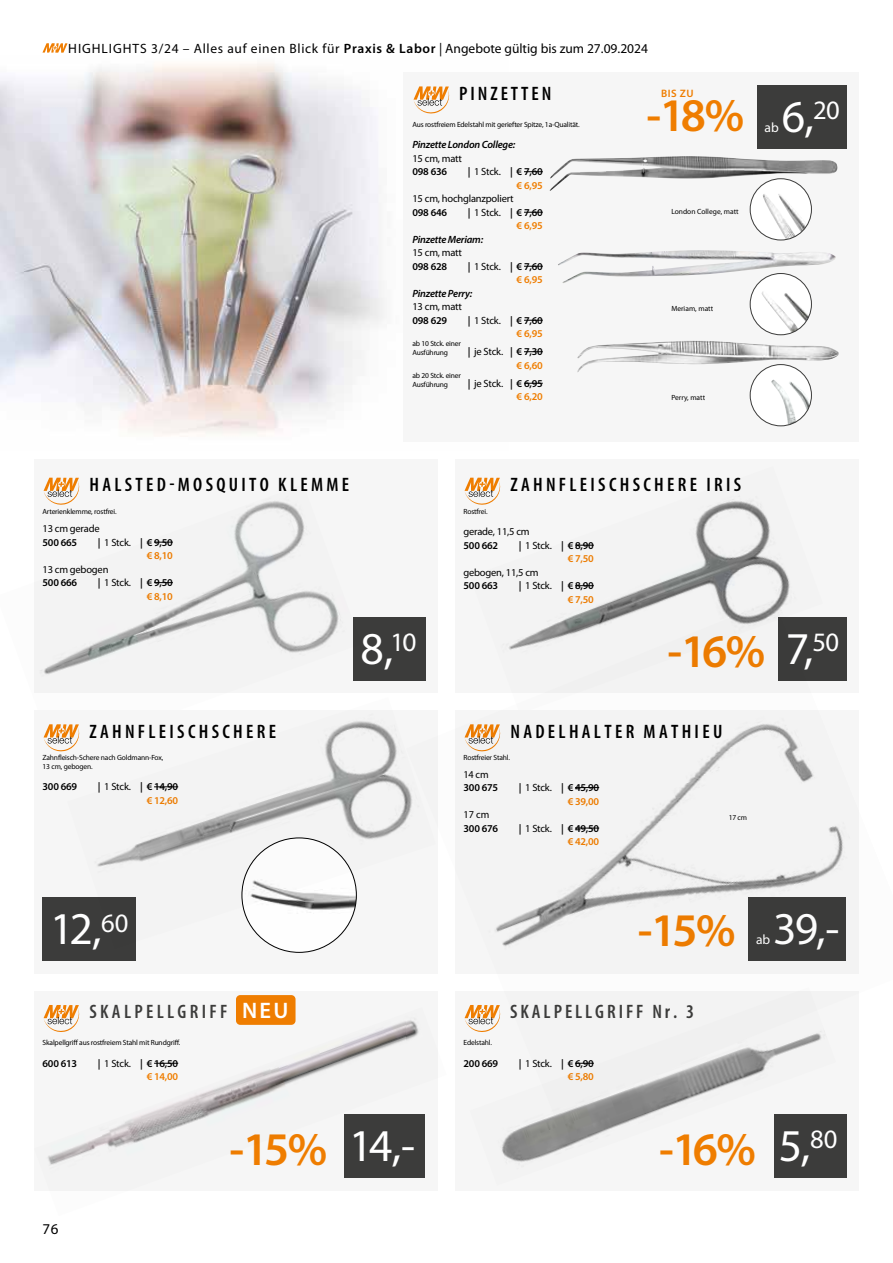
<style>
.page{position:relative;width:893px;height:1263px;background:#fff}
.page>*{position:absolute;margin:0;border:0;box-sizing:border-box;transform-origin:0 0}
.t1{font:600 46.95px "Myriad Pro";letter-spacing:-.085em;color:#ef7d00}
.t2{font:45.75px "Myriad Pro";color:#fff}
.t3{font:600 22.5px "Myriad Pro";color:#fff}
.t4{font:600 condensed 19.5px "Myriad Pro";letter-spacing:.17em;color:#000}
.t5{font:600 condensed 19.5px "Myriad Pro";letter-spacing:.15em;color:#3c3c3b}
.t6{font:600 condensed 19.5px "Myriad Pro";letter-spacing:.17em;color:#3c3c3b}
.t7{font:600 condensed 19.5px "Myriad Pro";letter-spacing:.15em;color:#000}
.t8{font:15px "Myriad Pro";color:#000}
.t9{font:13.5px "Myriad Pro";letter-spacing:.05em;color:#000}
.t10{font:13.5px "Myriad Pro";color:#fff}
.t11{font:600 10.8px "Myriad Pro";color:#ef7d00}
.t12{font:600 10.5px/13.5px "Myriad Pro";letter-spacing:-.02em;color:#000;text-align:right}
.t13{font:10.5px "Myriad Pro";letter-spacing:-.02em;color:#000}
.t14{font:italic 600 10.5px "Myriad Pro";letter-spacing:-.02em;color:#000}
.t15{font:7.5px/9px "Myriad Pro";letter-spacing:-.02em;color:#000}
.t16{font:7.5px "Myriad Pro";color:#000}
.s1{font-weight:600}
.s2{font-weight:400}
.s3{color:#ef7d00}
.s4{font-weight:400;font-size:45.75px;color:#fff}
</style>
<div class="page">
<svg style="left:42px;top:43px;width:26px;height:10px"></svg>
<img style="left:0;top:63px;width:385px;height:372px">
<div style="left:404px;top:72px;width:455px;height:370px;background:#f6f6f6"></div>
<div style="left:750px;top:179px;width:61px;height:61px;background:#fff;border-radius:50%"></div>
<img style="left:762px;top:193px;width:45px;height:47px">
<div style="left:750px;top:179px;width:62px;height:61px;border:1px solid #3c3c3b;border-radius:50%"></div>
<div style="left:750px;top:273px;width:61px;height:62px;background:#fff;border-radius:50%"></div>
<img style="left:761px;top:291px;width:48px;height:42px">
<div style="left:750px;top:273px;width:62px;height:62px;border:1px solid #3c3c3b;border-radius:50%"></div>
<div style="left:750px;top:365px;width:61px;height:61px;background:#fff;border-radius:50%"></div>
<img style="left:771px;top:380px;width:40px;height:45px">
<div style="left:750px;top:364px;width:62px;height:62px;border:1px solid #3c3c3b;border-radius:50%"></div>
<div style="left:34px;top:459px;width:404px;height:234px;background:#f6f6f6"></div>
<div style="left:353px;top:617px;width:72px;height:63px;background:#3c3c3b"></div>
<svg style="left:46px;top:478px;width:33px;height:6px"></svg>
<img style="left:40px;top:484px;width:321px;height:197px">
<div style="left:34px;top:991px;width:404px;height:200px;background:#f6f6f6"></div>
<div style="left:455px;top:991px;width:404px;height:200px;background:#f6f6f6"></div>
<div style="left:774px;top:1114px;width:72px;height:64px;background:#3c3c3b"></div>
<div style="left:455px;top:459px;width:404px;height:234px;background:#f6f6f6"></div>
<svg style="left:465px;top:478px;width:5px;height:22px"></svg>
<img style="left:470px;top:477px;width:320px;height:123px">
<div style="left:34px;top:710px;width:404px;height:264px;background:#f6f6f6"></div>
<svg style="left:44px;top:724px;width:23px;height:28px"></svg>
<div style="left:43px;top:897px;width:93px;height:64px;background:#3c3c3b"></div>
<img style="left:67px;top:721px;width:339px;height:227px">
<img style="left:43px;top:1017px;width:382px;height:161px">
<img style="left:501px;top:1116px;width:144px;height:46px">
<svg style="left:154px;top:1063px;width:24px;height:1px"></svg>
<svg style="left:44px;top:1005px;width:37px;height:29px"></svg>
<img style="left:558px;top:250px;width:278px;height:33px">
<img style="left:577px;top:341px;width:262px;height:32px">
<img style="left:549px;top:156px;width:289px;height:35px">
<div style="left:757px;top:85px;width:89px;height:64px;background:#3c3c3b"></div>
<svg style="left:524px;top:171px;width:19px;height:1px"></svg>
<svg style="left:524px;top:212px;width:19px;height:1px"></svg>
<svg style="left:524px;top:266px;width:19px;height:1px"></svg>
<svg style="left:524px;top:320px;width:19px;height:1px"></svg>
<svg style="left:524px;top:351px;width:19px;height:1px"></svg>
<svg style="left:524px;top:383px;width:19px;height:1px"></svg>
<svg style="left:414px;top:86px;width:36px;height:28px"></svg>
<img style="left:406px;top:600px;width:453px;height:516px">
<div style="left:236px;top:995px;width:60px;height:30px;background:#ef7d00;border-radius:4px"></div>
<p class="t9" style="left:68px;top:40px;width:581px">HIGHLIGHTS 3/24 – Alles auf einen Blick für <span class="s1">Praxis &amp; Labor</span> | Angebote gültig bis zum 27.09.2024</p>
<h3 class="t7" style="left:459px;top:81px;width:94px">PINZETTEN</h3>
<p class="t15" style="left:412px;top:120px;width:169px">Aus rostfreiem Edelstahl mit geriefter Spitze, 1a-Qualität.</p>
<p class="t14" style="left:412px;top:138px;width:104px">Pinzette London College:</p>
<p class="t13" style="left:412px;top:152px;width:51px">15 cm, matt</p>
<p class="t12" style="left:412px;top:165px;width:36px">098 636</p>
<p class="t12" style="left:468px;top:165px;width:77px">| <span class="s2">1 Stck.</span> | € 7,60 <span class="s3">€ 6,95</span></p>
<p class="t13" style="left:412px;top:192px;width:103px">15 cm, hochglanzpoliert</p>
<p class="t12" style="left:412px;top:205px;width:36px">098 646</p>
<p class="t12" style="left:468px;top:205px;width:77px">| <span class="s2">1 Stck.</span> | € 7,60 <span class="s3">€ 6,95</span></p>
<p class="t14" style="left:412px;top:232px;width:72px">Pinzette Meriam:</p>
<p class="t13" style="left:412px;top:246px;width:51px">15 cm, matt</p>
<p class="t12" style="left:412px;top:259px;width:36px">098 628</p>
<p class="t12" style="left:468px;top:259px;width:77px">| <span class="s2">1 Stck.</span> | € 7,60 <span class="s3">€ 6,95</span></p>
<p class="t14" style="left:412px;top:286px;width:61px">Pinzette Perry:</p>
<p class="t13" style="left:412px;top:300px;width:51px">13 cm, matt</p>
<p class="t12" style="left:412px;top:313px;width:36px">098 629</p>
<p class="t12" style="left:468px;top:313px;width:77px">| <span class="s2">1 Stck.</span> | € 7,60 <span class="s3">€ 6,95</span></p>
<p class="t15" style="left:412px;top:339px;width:50px">ab 10 Stck. einer<br>Ausführung</p>
<p class="t12" style="left:468px;top:345px;width:77px">| <span class="s2">je Stck.</span> | € 7,30 <span class="s3">€ 6,60</span></p>
<p class="t15" style="left:412px;top:371px;width:50px">ab 20 Stck. einer<br>Ausführung</p>
<p class="t12" style="left:468px;top:376px;width:77px">| <span class="s2">je Stck.</span> | € 6,95 <span class="s3">€ 6,20</span></p>
<p class="t11" style="left:661px;top:87px;width:34px">BIS ZU</p>
<h1 class="t1" style="left:646px;top:86px;width:99px">-18%</h1>
<p class="t16" style="left:671px;top:207px;width:69px">London College, matt</p>
<p class="t16" style="left:671px;top:304px;width:43px">Meriam, matt</p>
<p class="t16" style="left:671px;top:393px;width:35px">Perry, matt</p>
<h2 class="t2" style="left:782px;top:88px;width:60px">6,<sup>20</sup></h2>
<p class="t10" style="left:765px;top:119px;width:16px">ab</p>
<h3 class="t4" style="left:89px;top:472px;width:261px">HALSTED-MOSQUITO KLEMME</h3>
<h3 class="t4" style="left:510px;top:472px;width:232px">ZAHNFLEISCHSCHERE IRIS</h3>
<p class="t15" style="left:43px;top:507px;width:76px">Arterienklemme, rostfrei.</p>
<p class="t15" style="left:463px;top:507px;width:26px">Rostfrei.</p>
<p class="t13" style="left:43px;top:522px;width:59px">13 cm gerade</p>
<p class="t12" style="left:43px;top:535px;width:36px">500 665</p>
<p class="t12" style="left:98px;top:535px;width:77px">| <span class="s2">1 Stck.</span> | € 9,50 <span class="s3">€ 8,10</span></p>
<p class="t13" style="left:43px;top:563px;width:67px">13 cm gebogen</p>
<p class="t12" style="left:43px;top:576px;width:36px">500 666</p>
<p class="t12" style="left:98px;top:576px;width:77px">| <span class="s2">1 Stck.</span> | € 9,50 <span class="s3">€ 8,10</span></p>
<p class="t13" style="left:463px;top:525px;width:68px">gerade, 11,5 cm</p>
<p class="t12" style="left:463px;top:538px;width:36px">500 662</p>
<p class="t12" style="left:519px;top:538px;width:77px">| <span class="s2">1 Stck.</span> | € 8,90 <span class="s3">€ 7,50</span></p>
<p class="t13" style="left:463px;top:566px;width:77px">gebogen, 11,5 cm</p>
<p class="t12" style="left:463px;top:579px;width:36px">500 663</p>
<p class="t12" style="left:519px;top:579px;width:77px">| <span class="s2">1 Stck.</span> | € 8,90 <span class="s3">€ 7,50</span></p>
<h2 class="t2" style="left:361px;top:620px;width:57px">8,<sup>10</sup></h2>
<h1 class="t1" style="left:668px;top:622px;width:173px">-16% <span class="s4">7,</span><sup>50</sup></h1>
<h3 class="t4" style="left:89px;top:719px;width:188px">ZAHNFLEISCHSCHERE</h3>
<h3 class="t4" style="left:510px;top:719px;width:213px">NADELHALTER MATHIEU</h3>
<p class="t15" style="left:43px;top:753px;width:122px">Zahnfleisch-Schere nach Goldmann-Fox,<br>13 cm, gebogen.</p>
<p class="t12" style="left:43px;top:780px;width:36px">300 669</p>
<p class="t12" style="left:98px;top:780px;width:82px">| <span class="s2">1 Stck.</span> | € 14,90 <span class="s3">€ 12,60</span></p>
<p class="t15" style="left:463px;top:753px;width:48px">Rostfreier Stahl.</p>
<p class="t13" style="left:463px;top:767px;width:27px">14 cm</p>
<p class="t12" style="left:463px;top:780px;width:36px">300 675</p>
<p class="t12" style="left:519px;top:780px;width:82px">| <span class="s2">1 Stck.</span> | € 45,90 <span class="s3">€ 39,00</span></p>
<p class="t13" style="left:463px;top:808px;width:27px">17 cm</p>
<p class="t12" style="left:463px;top:821px;width:36px">300 676</p>
<p class="t12" style="left:519px;top:821px;width:82px">| <span class="s2">1 Stck.</span> | € 49,50 <span class="s3">€ 42,00</span></p>
<p class="t15" style="left:729px;top:813px;width:20px">17 cm</p>
<h2 class="t2" style="left:50px;top:901px;width:80px">12,<sup>60</sup></h2>
<h1 class="t1" style="left:638px;top:900px;width:99px">-15%</h1>
<h2 class="t2" style="left:773px;top:901px;width:68px">39,-</h2>
<p class="t10" style="left:756px;top:931px;width:16px">ab</p>
<h3 class="t3" style="left:242px;top:996px;width:48px">NEU</h3>
<h3 class="t6" style="left:89px;top:1000px;width:139px">SKALPELLGRIFF</h3>
<h3 class="t5" style="left:510px;top:1000px;width:185px">SKALPELLGRIFF Nr. 3</h3>
<p class="t15" style="left:43px;top:1038px;width:139px">Skalpellgriff aus rostfreiem Stahl mit Rundgriff.</p>
<p class="t15" style="left:463px;top:1038px;width:30px">Edelstahl.</p>
<p class="t12" style="left:43px;top:1056px;width:36px">600 613</p>
<p class="t12" style="left:98px;top:1056px;width:82px">| <span class="s2">1 Stck.</span> | € 16,50 <span class="s3">€ 14,00</span></p>
<p class="t12" style="left:463px;top:1056px;width:36px">200 669</p>
<p class="t12" style="left:519px;top:1056px;width:77px">| <span class="s2">1 Stck.</span> | € 6,90 <span class="s3">€ 5,80</span></p>
<h3 class="t8" style="left:43px;top:1219px;width:17px">76</h3>
<h1 class="t1" style="left:230px;top:1119px;width:187px">-15% <span class="s4">14,-</span></h1>
<h1 class="t1" style="left:659px;top:1119px;width:180px">-16% <span class="s4">5,</span><sup>80</sup></h1>
</div>
